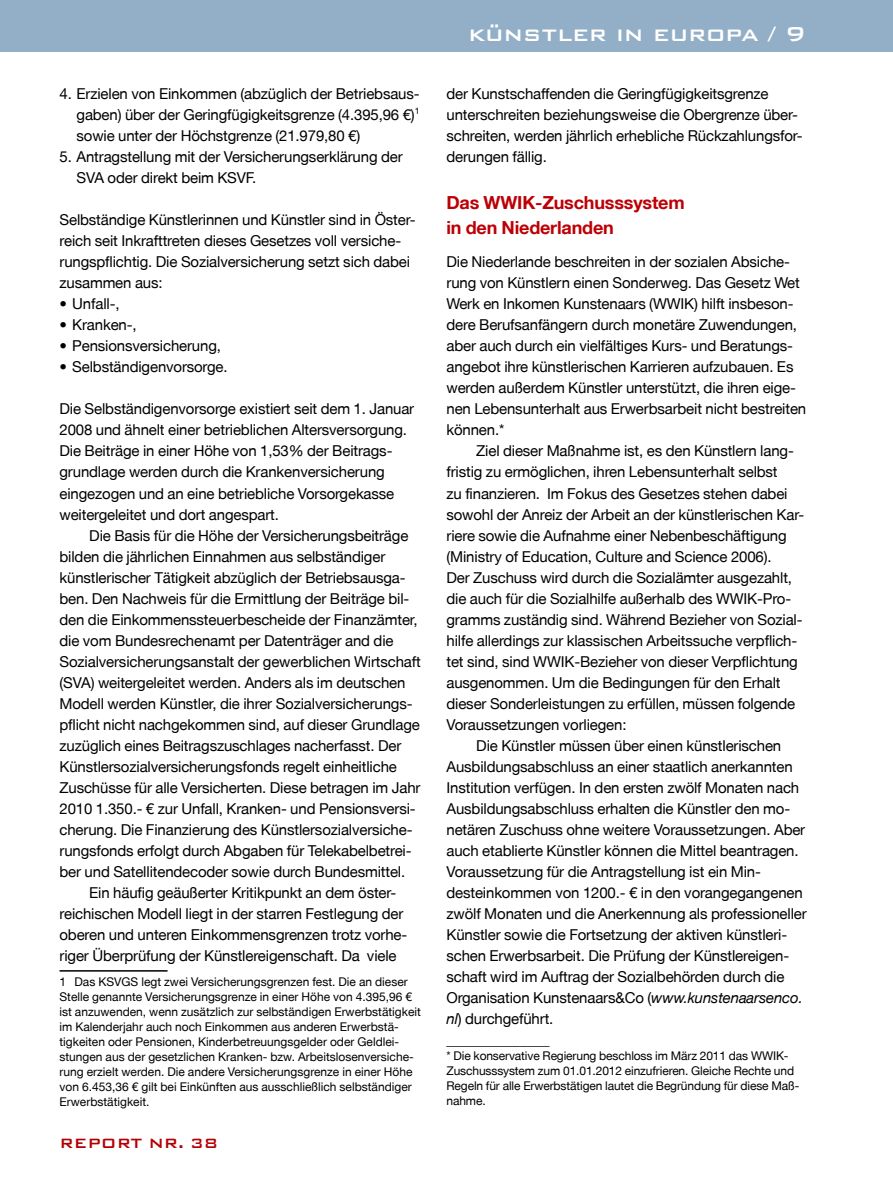
<style>
.page{position:relative;width:893px;height:1191px;background:#fff}
.page>*{position:absolute;margin:0;border:0;box-sizing:border-box;transform-origin:0 0}
.t1{font:500 27px "Bank Gothic BT";letter-spacing:.005em;color:#fff}
.t2{font:700 18px/25.5px "Helvetica Neue PK";letter-spacing:-.01em;color:#bc0006}
.t3{font:500 18px "Bank Gothic BT";color:#b30005}
.t4{font:15px/21px "Helvetica Neue PK";letter-spacing:-.01em;color:#000}
.t5{font:700 15px "Helvetica Neue PK";color:#000}
.t6{font:12px/15px "Helvetica Neue PK";color:#000}
.s1{font-style:italic}
</style>
<div class="page">
<div style="left:0;top:0;width:893px;height:51px;background:#93afc7"></div>
<hr style="left:60px;top:970px;width:108px;height:1px;background:#000">
<p class="t4" style="left:77px;top:83px;width:345px;text-align:justify;text-indent:-17px">4. Erzielen von Einkommen (abzüglich der Betriebsaus&shy;gaben) über der Geringfügigkeitsgrenze (4.395,96 €)<sup>1 </sup>sowie unter der Höchstgrenze (21.979,80 €)</p>
<p class="t4" style="left:77px;top:146px;width:328px;text-indent:-17px">5. Antragstellung mit der Versicherungserklärung der<br>SVA oder direkt beim KSVF.</p>
<p class="t4" style="left:60px;top:209px;width:358px">Selbständige Künstlerinnen und Künstler sind in Öster&shy;reich seit Inkrafttreten dieses Gesetzes voll versiche&shy;rungspflichtig. Die Sozialversicherung setzt sich dabei zusammen aus:</p>
<p class="t4" style="left:60px;top:293px;width:62px">• Unfall-,</p>
<p class="t4" style="left:60px;top:314px;width:79px">• Kranken-,</p>
<p class="t4" style="left:60px;top:335px;width:163px">• Pensionsversicherung,</p>
<p class="t4" style="left:60px;top:356px;width:170px">• Selbständigenvorsorge.</p>
<p class="t4" style="left:60px;top:398px;width:356px">Die Selbständigenvorsorge existiert seit dem 1. Januar 2008 und ähnelt einer betrieblichen Altersversorgung.<br>Die Beiträge in einer Höhe von 1,53% der Beitrags&shy;grundlage werden durch die Krankenversicherung eingezogen und an eine betriebliche Vorsorgekasse weitergeleitet und dort angespart.</p>
<p class="t4" style="left:89px;top:524px;width:321px">Die Basis für die Höhe der Versicherungsbeiträge</p>
<p class="t4" style="left:60px;top:545px;width:327px">bilden die jährlichen Einnahmen aus selbständiger</p>
<p class="t4" style="left:60px;top:566px;width:348px">künstlerischer Tätigkeit abzüglich der Betriebsausga-</p>
<p class="t4" style="left:60px;top:587px;width:351px">ben. Den Nachweis für die Ermittlung der Beiträge bil-</p>
<p class="t4" style="left:60px;top:608px;width:360px">den die Einkommenssteuerbescheide der Finanzämter,</p>
<p class="t4" style="left:60px;top:629px;width:336px">die vom Bundesrechenamt per Datenträger and die</p>
<p class="t4" style="left:60px;top:650px;width:363px">Sozialversicherungsanstalt der gewerblichen Wirtschaft</p>
<p class="t4" style="left:60px;top:671px;width:347px">(SVA) weitergeleitet werden. Anders als im deutschen</p>
<p class="t4" style="left:60px;top:692px;width:355px">Modell werden Künstler, die ihrer Sozialversicherungs-</p>
<p class="t4" style="left:60px;top:713px;width:362px">pflicht nicht nachgekommen sind, auf dieser Grundlage</p>
<p class="t4" style="left:60px;top:734px;width:343px">zuzüglich eines Beitragszuschlages nacherfasst. Der</p>
<p class="t4" style="left:60px;top:755px;width:339px">Künstlersozialversicherungsfonds regelt einheitliche</p>
<p class="t4" style="left:60px;top:776px;width:362px">Zuschüsse für alle Versicherten. Diese betragen im Jahr</p>
<p class="t4" style="left:60px;top:797px;width:358px">2010 1.350.- € zur Unfall, Kranken- und Pensionsversi-</p>
<p class="t4" style="left:60px;top:818px;width:355px">cherung. Die Finanzierung des Künstlersozialversiche-</p>
<p class="t4" style="left:60px;top:839px;width:354px">rungsfonds erfolgt durch Abgaben für Telekabelbetrei-</p>
<p class="t4" style="left:60px;top:860px;width:347px">ber und Satellitendecoder sowie durch Bundesmittel.</p>
<p class="t4" style="left:89px;top:881px;width:309px">Ein häufig geäußerter Kritikpunkt an dem öster-</p>
<p class="t4" style="left:60px;top:902px;width:345px">reichischen Modell liegt in der starren Festlegung der</p>
<p class="t4" style="left:60px;top:923px;width:349px">oberen und unteren Einkommensgrenzen trotz vorhe-</p>
<p class="t4" style="left:60px;top:944px;width:339px">riger Überprüfung der Künstlereigenschaft. Da viele</p>
<p class="t6" style="left:60px;top:974px;width:363px">1 Das KSVGS legt zwei Versicherungsgrenzen fest. Die an dieser Stelle genannte Versicherungsgrenze in einer Höhe von 4.395,96 € ist anzuwenden, wenn zusätzlich zur selbständigen Erwerbstätigkeit im Kalenderjahr auch noch Einkommen aus anderen Erwerbstä&shy;tigkeiten oder Pensionen, Kinderbetreuungsgelder oder Geldlei&shy;stungen aus der gesetzlichen Kranken- bzw. Arbeitslosenversiche&shy;rung erzielt werden. Die andere Versicherungsgrenze in einer Höhe von 6.453,36 € gilt bei Einkünften aus ausschließlich selbständiger Erwerbstätigkeit.</p>
<p class="t3" style="left:60px;top:1133px;width:160px">report nr. 38</p>
<h1 class="t1" style="left:468px;top:20px;width:339px">künstler in europa / 9</h1>
<p class="t4" style="left:446px;top:83px;width:358px">der Kunstschaffenden die Geringfügigkeitsgrenze unterschreiten beziehungsweise die Obergrenze über&shy;schreiten, werden jährlich erhebliche Rückzahlungsfor&shy;derungen fällig.</p>
<p class="t2" style="left:446px;top:189px;width:240px">Das WWIK-Zuschusssystem in den Niederlanden</p>
<p class="t4" style="left:446px;top:251px;width:361px">Die Niederlande beschreiten in der sozialen Absiche&shy;rung von Künstlern einen Sonderweg. Das Gesetz Wet Werk en Inkomen Kunstenaars (WWIK) hilft insbeson&shy;dere Berufsanfängern durch monetäre Zuwendungen, aber auch durch ein vielfältiges Kurs- und Beratungs&shy;angebot ihre künstlerischen Karrieren aufzubauen. Es werden außerdem Künstler unterstützt, die ihren eige&shy;nen Lebensunterhalt aus Erwerbsarbeit nicht bestreiten können.*</p>
<p class="t4" style="left:476px;top:440px;width:319px">Ziel dieser Maßnahme ist, es den Künstlern lang-</p>
<p class="t4" style="left:446px;top:461px;width:333px">fristig zu ermöglichen, ihren Lebensunterhalt selbst</p>
<p class="t4" style="left:446px;top:482px;width:343px">zu finanzieren. Im Fokus des Gesetzes stehen dabei</p>
<p class="t4" style="left:446px;top:503px;width:359px">sowohl der Anreiz der Arbeit an der künstlerischen Kar-</p>
<p class="t4" style="left:446px;top:524px;width:342px">riere sowie die Aufnahme einer Nebenbeschäftigung</p>
<p class="t4" style="left:446px;top:545px;width:327px">(Ministry of Education, Culture and Science 2006).</p>
<p class="t4" style="left:446px;top:566px;width:347px">Der Zuschuss wird durch die Sozialämter ausgezahlt,</p>
<p class="t4" style="left:446px;top:587px;width:346px">die auch für die Sozialhilfe außerhalb des WWIK-Pro-</p>
<p class="t4" style="left:446px;top:608px;width:358px">gramms zuständig sind. Während Bezieher von Sozial-</p>
<p class="t4" style="left:446px;top:629px;width:352px">hilfe allerdings zur klassischen Arbeitssuche verpflich-</p>
<p class="t4" style="left:446px;top:650px;width:353px">tet sind, sind WWIK-Bezieher von dieser Verpflichtung</p>
<p class="t4" style="left:446px;top:671px;width:336px">ausgenommen. Um die Bedingungen für den Erhalt</p>
<p class="t4" style="left:446px;top:692px;width:350px">dieser Sonderleistungen zu erfüllen, müssen folgende</p>
<p class="t4" style="left:446px;top:713px;width:181px">Voraussetzungen vorliegen:</p>
<p class="t4" style="left:476px;top:734px;width:307px">Die Künstler müssen über einen künstlerischen</p>
<p class="t4" style="left:446px;top:755px;width:348px">Ausbildungsabschluss an einer staatlich anerkannten</p>
<p class="t4" style="left:446px;top:776px;width:354px">Institution verfügen. In den ersten zwölf Monaten nach</p>
<p class="t4" style="left:446px;top:797px;width:345px">Ausbildungsabschluss erhalten die Künstler den mo-</p>
<p class="t4" style="left:446px;top:818px;width:360px">netären Zuschuss ohne weitere Voraussetzungen. Aber</p>
<p class="t4" style="left:446px;top:839px;width:354px">auch etablierte Künstler können die Mittel beantragen.</p>
<p class="t4" style="left:446px;top:860px;width:316px">Voraussetzung für die Antragstellung ist ein Min-</p>
<p class="t4" style="left:446px;top:881px;width:358px">desteinkommen von 1200.- € in den vorangegangenen</p>
<p class="t4" style="left:446px;top:902px;width:362px">zwölf Monaten und die Anerkennung als professioneller</p>
<p class="t4" style="left:446px;top:923px;width:342px">Künstler sowie die Fortsetzung der aktiven künstleri-</p>
<p class="t4" style="left:446px;top:944px;width:344px">schen Erwerbsarbeit. Die Prüfung der Künstlereigen-</p>
<p class="t4" style="left:446px;top:965px;width:339px">schaft wird im Auftrag der Sozialbehörden durch die</p>
<p class="t4" style="left:446px;top:986px;width:358px">Organisation Kunstenaars&amp;Co (<span class="s1">www.kunstenaarsenco.</span></p>
<p class="t4" style="left:446px;top:1007px;width:108px"><span class="s1">nl</span>) durchgeführt.</p>
<p class="t5" style="left:446px;top:1030px;width:105px">______________</p>
<p class="t6" style="left:446px;top:1047px;width:354px">* Die konservative Regierung beschloss im März 2011 das WWIK-Zuschusssystem zum 01.01.2012 einzufrieren. Gleiche Rechte und Regeln für alle Erwerbstätigen lautet die Begründung für diese Maß&shy;nahme.</p>
</div>
